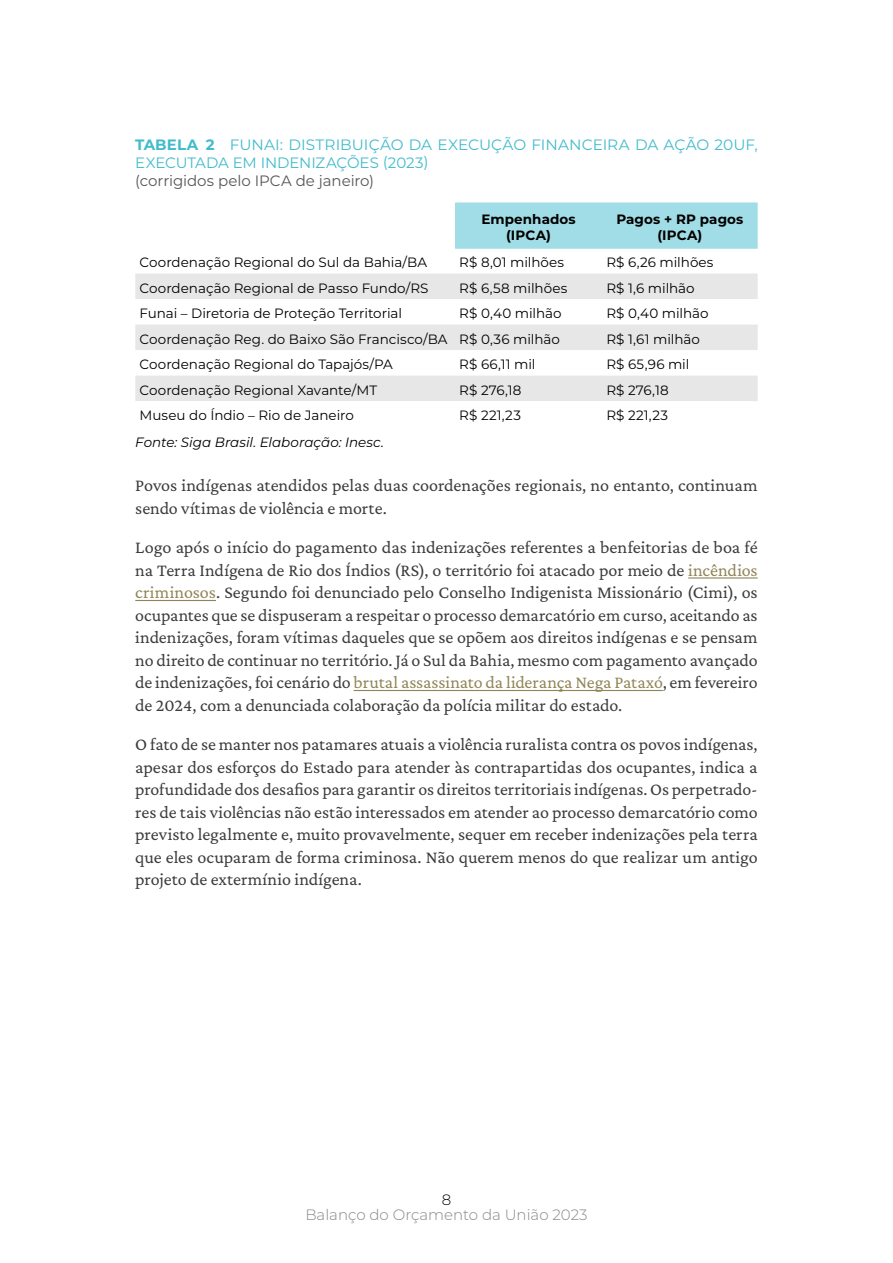
<style>
.page{position:relative;width:893px;height:1263px;background:#fff}
.page>*{position:absolute;margin:0;border:0;box-sizing:border-box;transform-origin:0 0}
.Texto{font:18px/22.5px "Crimson Pro";letter-spacing:-.005em;color:#3c3c3b;text-align:justify}
.t1{font:15px/18px "Montserrat";color:#42bbcc}
.t2{font:300 15px "Montserrat";color:#878787}
.tt_grafico_data{font:15px "Montserrat";letter-spacing:-.005em;color:#575756}
.t3{font:300 15px "Montserrat";color:#000}
.tabela_txt{font:13.5px "Montserrat";color:#000}
.tabela_tt{font:700 13.5px/16.2px "Montserrat";letter-spacing:.01em;color:#000;text-align:center}
.legenda{font:italic 13.5px "Montserrat";color:#000}
.s1{font-weight:700}
.s2{color:#918557}
</style>
<div class="page">
<hr style="left:688px;top:577px;width:70px;height:1px;background:#918557">
<hr style="left:135px;top:600px;width:81px;height:1px;background:#918557">
<hr style="left:354px;top:690px;width:309px;height:1px;background:#918557">
<div style="left:455px;top:202px;width:303px;height:47px;background:#a0dde6"></div>
<svg style="left:135px;top:273px;width:623px;height:128px;fill:#e7e7e7"></svg>
<p class="t1" style="left:135px;top:135px;width:624px"><span class="s1">Tabela 2</span> FUNAI: DISTRIBUIÇÃO DA EXECUÇÃO FINANCEIRA DA AÇÃO 20UF,<br>EXECUTADA EM INDENIZAÇÕES (2023)</p>
<p class="tt_grafico_data" style="left:135px;top:170px;width:240px">(corrigidos pelo IPCA de janeiro)</p>
<p class="tabela_tt" style="left:481px;top:210px;width:96px">Empenhados (IPCA)</p>
<p class="tabela_tt" style="left:616px;top:210px;width:128px">Pagos + RP pagos (IPCA)</p>
<p class="tabela_txt" style="left:140px;top:253px;width:289px">Coordenação Regional do Sul da Bahia/BA</p>
<p class="tabela_txt" style="left:459px;top:253px;width:106px">R$ 8,01 milhões</p>
<p class="tabela_txt" style="left:606px;top:253px;width:109px">R$ 6,26 milhões</p>
<p class="tabela_txt" style="left:140px;top:278px;width:290px">Coordenação Regional de Passo Fundo/RS</p>
<p class="tabela_txt" style="left:459px;top:278px;width:110px">R$ 6,58 milhões</p>
<p class="tabela_txt" style="left:606px;top:278px;width:90px">R$ 1,6 milhão</p>
<p class="tabela_txt" style="left:140px;top:304px;width:264px">Funai – Diretoria de Proteção Territorial</p>
<p class="tabela_txt" style="left:459px;top:304px;width:104px">R$ 0,40 milhão</p>
<p class="tabela_txt" style="left:606px;top:304px;width:104px">R$ 0,40 milhão</p>
<p class="tabela_txt" style="left:140px;top:330px;width:310px">Coordenação Reg. do Baixo São Francisco/BA</p>
<p class="tabela_txt" style="left:459px;top:330px;width:102px">R$ 0,36 milhão</p>
<p class="tabela_txt" style="left:606px;top:330px;width:95px">R$ 1,61 milhão</p>
<p class="tabela_txt" style="left:140px;top:355px;width:255px">Coordenação Regional do Tapajós/PA</p>
<p class="tabela_txt" style="left:459px;top:355px;width:78px">R$ 66,11 mil</p>
<p class="tabela_txt" style="left:606px;top:355px;width:85px">R$ 65,96 mil</p>
<p class="tabela_txt" style="left:140px;top:381px;width:239px">Coordenação Regional Xavante/MT</p>
<p class="tabela_txt" style="left:459px;top:381px;width:64px">R$ 276,18</p>
<p class="tabela_txt" style="left:606px;top:381px;width:64px">R$ 276,18</p>
<p class="tabela_txt" style="left:140px;top:406px;width:216px">Museu do Índio – Rio de Janeiro</p>
<p class="tabela_txt" style="left:459px;top:406px;width:63px">R$ 221,23</p>
<p class="tabela_txt" style="left:606px;top:406px;width:63px">R$ 221,23</p>
<p class="legenda" style="left:135px;top:433px;width:250px">Fonte: Siga Brasil. Elaboração: Inesc.</p>
<p class="Texto" style="left:135px;top:474px;width:624px">Povos indígenas atendidos pelas duas coordenações regionais, no entanto, continuam sendo vítimas de violência e morte.</p>
<p class="Texto" style="left:135px;top:536px;width:624px">Logo após o início do pagamento das indenizações referentes a benfeitorias de boa fé na Terra Indígena de Rio dos Índios (RS), o território foi atacado por meio de <span class="s2">incêndios criminosos</span>. Segundo foi denunciado pelo Conselho Indigenista Missionário (Cimi), os ocupantes que se dispuseram a respeitar o processo demarcatório em curso, aceitando as indenizações, foram vítimas daqueles que se opõem aos direitos indígenas e se pensam no direito de continuar no território. Já o Sul da Bahia, mesmo com pagamento avançado de indenizações, foi cenário do <span class="s2">brutal assassinato da liderança Nega Pataxó</span>, em fevereiro de 2024, com a denunciada colaboração da polícia militar do estado.</p>
<p class="Texto" style="left:135px;top:733px;width:624px">O fato de se manter nos patamares atuais a violência ruralista contra os povos indígenas, apesar dos esforços do Estado para atender às contrapartidas dos ocupantes, indica a profundidade dos desafios para garantir os direitos territoriais indígenas. Os perpetrado&shy;res de tais violências não estão interessados em atender ao processo demarcatório como previsto legalmente e, muito provavelmente, sequer em receber indenizações pela terra que eles ocuparam de forma criminosa. Não querem menos do que realizar um antigo projeto de extermínio indígena.</p>
<p class="t3" style="left:442px;top:1190px;width:11px">8</p>
<p class="t2" style="left:305px;top:1205px;width:284px">Balanço do Orçamento da União 2023</p>
</div>
